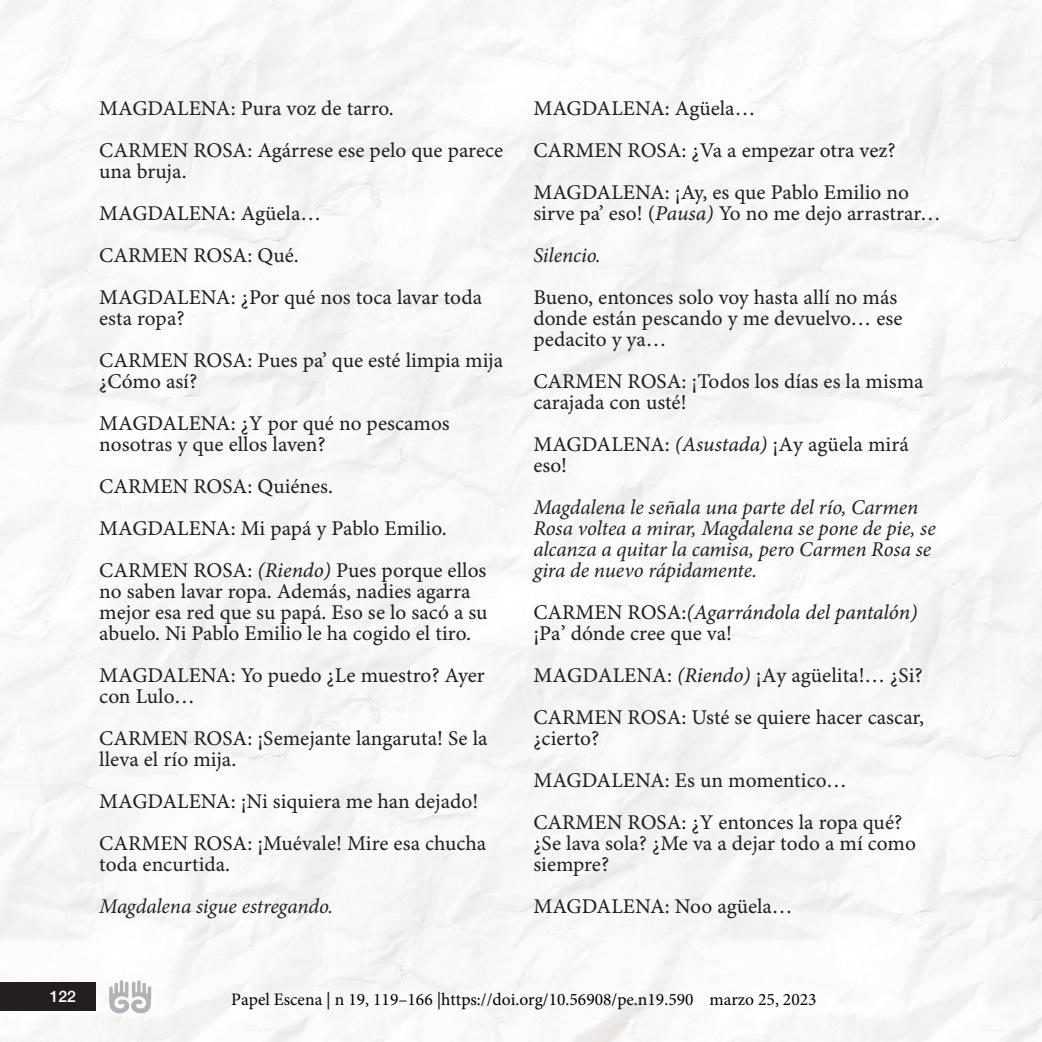
<style>
.page{position:relative;width:1042px;height:1042px;background:#fff}
.page>*{position:absolute;margin:0;border:0;box-sizing:border-box;transform-origin:0 0}
.Tipo_Parrafo_General{font:21px/21px "Minion Pro Capt";color:#231f20}
.Tipo_Parrafo_General-2{font:italic 21px/21px "Minion Pro";letter-spacing:-.005em;color:#231f20}
.t1{font:17.5px "Minion Pro";color:#000}
.t2{font:500 15.75px "Helvetica Neue";color:#fff}
.s1{font-family:"Minion Pro It Capt"}
</style>
<div class="page">
<img style="left:0;top:0;width:1042px;height:1042px">
<svg style="left:109px;top:980px;width:42px;height:34px"></svg>
<div style="left:0;top:982px;width:95px;height:29px;background:#231f20"></div>
<p class="Tipo_Parrafo_General" style="left:99px;top:98px;width:296px">MAGDALENA: Pura voz de tarro.</p>
<p class="Tipo_Parrafo_General" style="left:99px;top:140px;width:406px">CARMEN ROSA: Agárrese ese pelo que parece una bruja.</p>
<p class="Tipo_Parrafo_General" style="left:99px;top:203px;width:223px">MAGDALENA: Agüela…</p>
<p class="Tipo_Parrafo_General" style="left:99px;top:245px;width:201px">CARMEN ROSA: Qué.</p>
<p class="Tipo_Parrafo_General" style="left:99px;top:287px;width:384px">MAGDALENA: ¿Por qué nos toca lavar toda esta ropa?</p>
<p class="Tipo_Parrafo_General" style="left:99px;top:350px;width:406px">CARMEN ROSA: Pues pa’ que esté limpia mija ¿Cómo así?</p>
<p class="Tipo_Parrafo_General" style="left:99px;top:413px;width:352px">MAGDALENA: ¿Y por qué no pescamos nosotras y que ellos laven?</p>
<p class="Tipo_Parrafo_General" style="left:99px;top:476px;width:235px">CARMEN ROSA: Quiénes.</p>
<p class="Tipo_Parrafo_General" style="left:99px;top:518px;width:349px">MAGDALENA: Mi papá y Pablo Emilio.</p>
<p class="Tipo_Parrafo_General" style="left:99px;top:560px;width:390px">CARMEN ROSA: <span class="s1">(Riendo)</span> Pues porque ellos no saben lavar ropa. Además, nadies agarra mejor esa red que su papá. Eso se lo sacó a su abuelo. Ni Pablo Emilio le ha cogido el tiro.</p>
<p class="Tipo_Parrafo_General" style="left:99px;top:665px;width:387px">MAGDALENA: Yo puedo ¿Le muestro? Ayer con Lulo…</p>
<p class="Tipo_Parrafo_General" style="left:99px;top:728px;width:390px">CARMEN ROSA: ¡Semejante langaruta! Se la lleva el río mija.</p>
<p class="Tipo_Parrafo_General" style="left:99px;top:791px;width:381px">MAGDALENA: ¡Ni siquiera me han dejado!</p>
<p class="Tipo_Parrafo_General" style="left:99px;top:833px;width:388px">CARMEN ROSA: ¡Muévale! Mire esa chucha toda encurtida.</p>
<p class="Tipo_Parrafo_General-2" style="left:99px;top:895px;width:235px">Magdalena sigue estregando.</p>
<p class="Tipo_Parrafo_General" style="left:533px;top:98px;width:223px">MAGDALENA: Agüela…</p>
<p class="Tipo_Parrafo_General" style="left:533px;top:140px;width:364px">CARMEN ROSA: ¿Va a empezar otra vez?</p>
<p class="Tipo_Parrafo_General" style="left:533px;top:182px;width:409px">MAGDALENA: ¡Ay, es que Pablo Emilio no sirve pa’ eso! (<span class="s1">Pausa)</span> Yo no me dejo arrastrar…</p>
<p class="Tipo_Parrafo_General-2" style="left:533px;top:244px;width:69px">Silencio.</p>
<p class="Tipo_Parrafo_General" style="left:533px;top:287px;width:371px">Bueno, entonces solo voy hasta allí no más donde están pescando y me devuelvo… ese pedacito y ya…</p>
<p class="Tipo_Parrafo_General" style="left:533px;top:371px;width:392px">CARMEN ROSA: ¡Todos los días es la misma carajada con usté!</p>
<p class="Tipo_Parrafo_General" style="left:533px;top:434px;width:377px">MAGDALENA: <span class="s1">(Asustada)</span> ¡Ay agüela mirá eso!</p>
<p class="Tipo_Parrafo_General-2" style="left:533px;top:496px;width:404px">Magdalena le señala una parte del río, Carmen Rosa voltea a mirar, Magdalena se pone de pie, se alcanza a quitar la camisa, pero Carmen Rosa se gira de nuevo rápidamente.</p>
<p class="Tipo_Parrafo_General" style="left:533px;top:602px;width:386px">CARMEN ROSA:<span class="s1">(Agarrándola del pantalón) </span>¡Pa’ dónde cree que va!</p>
<p class="Tipo_Parrafo_General" style="left:533px;top:665px;width:391px">MAGDALENA: <span class="s1">(Riendo)</span> ¡Ay agüelita!… ¿Si?</p>
<p class="Tipo_Parrafo_General" style="left:533px;top:707px;width:392px">CARMEN ROSA: Usté se quiere hacer cascar, ¿cierto?</p>
<p class="Tipo_Parrafo_General" style="left:533px;top:770px;width:315px">MAGDALENA: Es un momentico…</p>
<p class="Tipo_Parrafo_General" style="left:533px;top:812px;width:384px">CARMEN ROSA: ¿Y entonces la ropa qué? ¿Se lava sola? ¿Me va a dejar todo a mí como siempre?</p>
<p class="Tipo_Parrafo_General" style="left:533px;top:896px;width:261px">MAGDALENA: Noo agüela…</p>
<p class="t2" style="left:50px;top:983px;width:28px">122</p>
<p class="t1" style="left:231px;top:988px;width:587px">Papel Escena | n 19, 119–166 |https://doi.org/10.56908/pe.n19.590 marzo 25, 2023</p>
</div>
